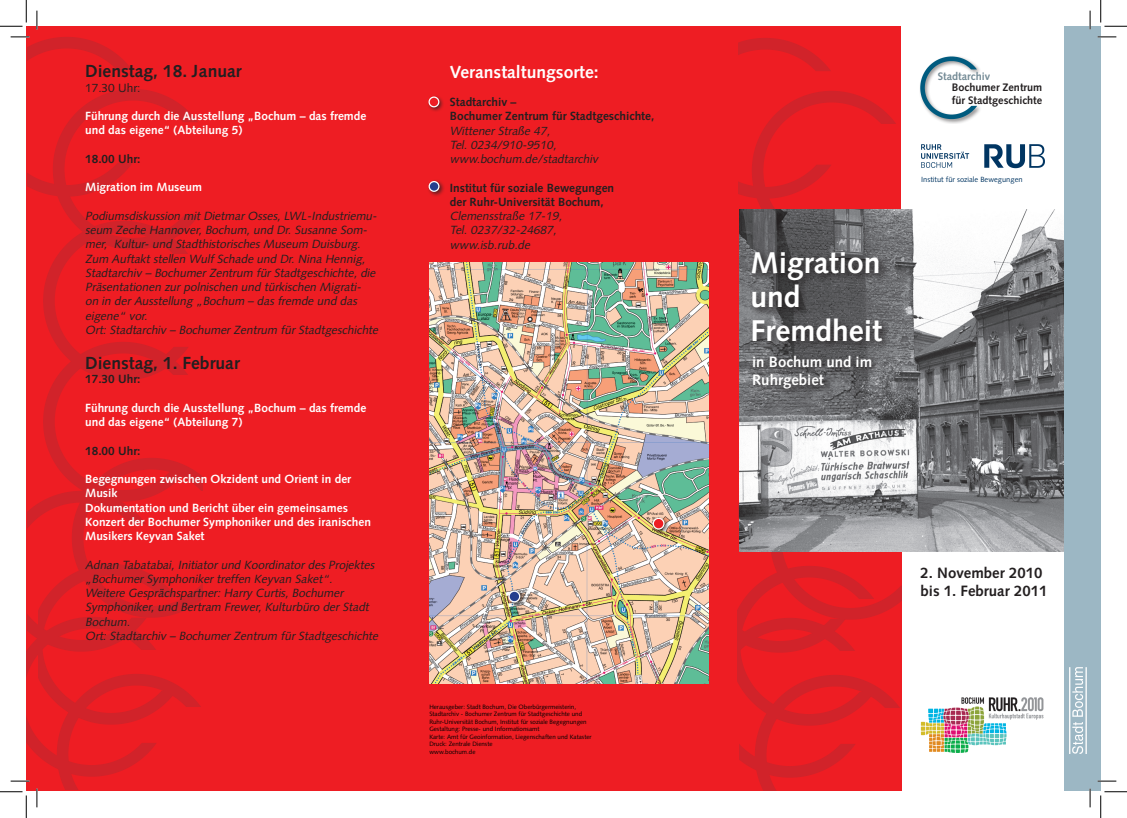
<style>
.page{position:relative;width:1127px;height:818px;background:#fff}
.page>*{position:absolute;margin:0;border:0;box-sizing:border-box;transform-origin:0 0}
.t1{font:700 30px "Syntax";color:#fff}
.t2{font:700 17.5px "Syntax";color:#231f20}
.t3{font:700 17.5px "Syntax";color:#fff}
.t4{font:700 15px "Syntax";color:#231f20}
.t5{font:700 15px/18px "Syntax";color:#fff}
.t6{font:italic 11.88px/14.2px "Syntax";color:#231f20}
.t7{font:700 11.88px/14.2px "Syntax";color:#fff}
.t8{font:700 11.88px "Syntax";color:#231f20}
.t9{font:11.88px "Syntax";color:#231f20}
.t10{font:700 10.88px "Syntax";color:#231f20}
.t11{font:700 10.88px "Syntax";color:#738a95}
.t12{font:7.5px "Syntax";color:#003562}
.BU{font:6.25px "Syntax";color:#000}
</style>
<div class="page">
<div style="left:26px;top:26px;width:712px;height:764px;background:#ee1d23"></div>
<img style="left:27px;top:36px;width:105px;height:159px">
<img style="left:48px;top:86px;width:150px;height:134px">
<img style="left:26px;top:650px;width:25px;height:115px">
<img style="left:183px;top:471px;width:20px;height:140px">
<img style="left:39px;top:576px;width:144px;height:150px">
<img style="left:51px;top:670px;width:150px;height:119px">
<img style="left:27px;top:502px;width:127px;height:151px">
<img style="left:43px;top:217px;width:152px;height:122px">
<img style="left:40px;top:339px;width:155px;height:165px">
<div style="left:426px;top:94px;width:18px;height:18px;background:#231f20;opacity:.71"></div>
<svg style="left:429px;top:97px;width:9px;height:10px"></svg>
<div style="left:428px;top:96px;width:11px;height:11px;border:1px solid #fff;border-radius:50%"></div>
<div style="left:426px;top:179px;width:18px;height:18px;background:#231f20;opacity:.71"></div>
<svg style="left:429px;top:182px;width:10px;height:9px"></svg>
<div style="left:428px;top:181px;width:11px;height:11px;border:1px solid #fff;border-radius:50%"></div>
<img style="left:429px;top:262px;width:279px;height:421px">
<div style="left:650px;top:515px;width:19px;height:19px;background:#231f20;opacity:.71"></div>
<div style="left:653px;top:518px;width:10px;height:11px;background:#ee1d23;border-radius:50%"></div>
<div style="left:652px;top:518px;width:12px;height:11px;border:1px solid #fff;border-radius:50%"></div>
<div style="left:506px;top:588px;width:19px;height:19px;background:#231f20;opacity:.71"></div>
<svg style="left:509px;top:591px;width:10px;height:11px"></svg>
<div style="left:508px;top:590px;width:12px;height:12px;border:1px solid #fff;border-radius:50%"></div>
<div style="left:737px;top:26px;width:164px;height:764px;background:#ee1d23"></div>
<img style="left:738px;top:38px;width:93px;height:158px">
<img style="left:746px;top:87px;width:157px;height:123px">
<img style="left:739px;top:744px;width:10px;height:22px">
<img style="left:852px;top:551px;width:49px;height:62px">
<img style="left:737px;top:562px;width:144px;height:137px">
<img style="left:749px;top:672px;width:153px;height:118px">
<img style="left:738px;top:551px;width:114px;height:104px">
<div style="left:917px;top:55px;width:64px;height:69px;background:#231f20;opacity:.5"></div>
<img style="left:917px;top:55px;width:62px;height:65px">
<img style="left:901px;top:134px;width:144px;height:44px">
<img style="left:738px;top:210px;width:325px;height:341px">
<div style="left:748px;top:249px;width:143px;height:101px;background:#231f20;opacity:.89"></div>
<div style="left:749px;top:353px;width:131px;height:45px;background:#231f20;opacity:.89"></div>
<img style="left:920px;top:697px;width:123px;height:56px">
<div style="left:1063px;top:26px;width:37px;height:764px;background:#9cb7c4"></div>
<img style="left:1069px;top:667px;width:17px;height:87px">
<svg style="left:11px;top:36px;width:18px;height:2px"></svg>
<svg style="left:1097px;top:36px;width:18px;height:2px"></svg>
<svg style="left:11px;top:780px;width:18px;height:2px"></svg>
<svg style="left:1097px;top:780px;width:18px;height:2px"></svg>
<svg style="left:36px;top:11px;width:2px;height:18px"></svg>
<svg style="left:36px;top:788px;width:2px;height:19px"></svg>
<svg style="left:1089px;top:11px;width:1px;height:18px"></svg>
<svg style="left:1088px;top:788px;width:2px;height:19px"></svg>
<svg style="left:0;top:0;width:27px;height:27px"></svg>
<svg style="left:0;top:791px;width:27px;height:27px"></svg>
<svg style="left:1100px;top:0;width:26px;height:27px"></svg>
<svg style="left:1100px;top:791px;width:26px;height:27px"></svg>
<p class="t2" style="left:85px;top:61px;width:158px">Dienstag, 18. Januar</p>
<p class="t9" style="left:85px;top:80px;width:57px">17.30 Uhr:</p>
<p class="t7" style="left:85px;top:109px;width:283px">Führung durch die Ausstellung „Bochum – das fremde und das eigene“ (Abteilung 5)</p>
<p class="t8" style="left:85px;top:152px;width:57px">18.00 Uhr:</p>
<p class="t7" style="left:85px;top:180px;width:118px">Migration im Museum</p>
<p class="t6" style="left:85px;top:209px;width:295px">Podiumsdiskussion mit Dietmar Osses, LWL-Industriemu&shy;seum Zeche Hannover, Bochum, und Dr. Susanne Som&shy;mer, Kultur- und Stadthistorisches Museum Duisburg.</p>
<p class="t6" style="left:85px;top:251px;width:294px">Zum Auftakt stellen Wulf Schade und Dr. Nina Hennig, Stadtarchiv – Bochumer Zentrum für Stadtgeschichte, die Präsentationen zur polnischen und türkischen Migrati&shy;on in der Ausstellung „Bochum – das fremde und das eigene“ vor.</p>
<p class="t6" style="left:85px;top:323px;width:297px">Ort: Stadtarchiv – Bochumer Zentrum für Stadtgeschichte</p>
<p class="t2" style="left:85px;top:353px;width:156px">Dienstag, 1. Februar</p>
<p class="t8" style="left:85px;top:372px;width:57px">17.30 Uhr:</p>
<p class="t7" style="left:85px;top:401px;width:283px">Führung durch die Ausstellung „Bochum – das fremde und das eigene“ (Abteilung 7)</p>
<p class="t8" style="left:85px;top:444px;width:57px">18.00 Uhr:</p>
<p class="t7" style="left:85px;top:472px;width:267px">Begegnungen zwischen Okzident und Orient in der<br>Musik</p>
<p class="t7" style="left:85px;top:500px;width:287px">Dokumentation und Bericht über ein gemeinsames<br>Konzert der Bochumer Symphoniker und des iranischen<br>Musikers Keyvan Saket</p>
<p class="t6" style="left:85px;top:557px;width:293px">Adnan Tabatabai, Initiator und Koordinator des Projektes „Bochumer Symphoniker treffen Keyvan Saket“.</p>
<p class="t6" style="left:85px;top:586px;width:288px">Weitere Gesprächspartner: Harry Curtis, Bochumer<br>Symphoniker, und Bertram Frewer, Kulturbüro der Stadt<br>Bochum.</p>
<p class="t6" style="left:85px;top:629px;width:297px">Ort: Stadtarchiv – Bochumer Zentrum für Stadtgeschichte</p>
<p class="t3" style="left:449px;top:62px;width:150px">Veranstaltungsorte:</p>
<p class="t8" style="left:449px;top:95px;width:68px">Stadtarchiv –</p>
<p class="t8" style="left:449px;top:109px;width:206px">Bochumer Zentrum für Stadtgeschichte,</p>
<p class="t6" style="left:449px;top:123px;width:104px">Wittener Straße 47,</p>
<p class="t6" style="left:449px;top:138px;width:110px">Tel. 0234/910-9510,</p>
<p class="t6" style="left:449px;top:152px;width:152px">www.bochum.de/stadtarchiv</p>
<p class="t8" style="left:449px;top:181px;width:166px">Institut für soziale Bewegungen</p>
<p class="t8" style="left:449px;top:195px;width:155px">der Ruhr-Universität Bochum,</p>
<p class="t6" style="left:449px;top:209px;width:116px">Clemensstraße 17-19,</p>
<p class="t6" style="left:449px;top:223px;width:110px">Tel. 0237/32-24687,</p>
<p class="t6" style="left:449px;top:237px;width:84px">www.isb.rub.de</p>
<p class="BU" style="left:429px;top:703px;width:148px">Herausgeber: Stadt Bochum, Die Oberbürgermeisterin,</p>
<p class="BU" style="left:429px;top:710px;width:154px">Stadtarchiv - Bochumer Zentrum für Stadtgeschichte und</p>
<p class="BU" style="left:429px;top:718px;width:159px">Ruhr-Universität Bochum, Institut für soziale Begegnungen</p>
<p class="BU" style="left:429px;top:725px;width:112px">Gestaltung: Presse- und Informationsamt</p>
<p class="BU" style="left:429px;top:733px;width:164px">Karte: Amt für Geoinformation, Liegenschaften und Kataster</p>
<p class="BU" style="left:429px;top:740px;width:65px">Druck: Zentrale Dienste</p>
<p class="BU" style="left:429px;top:748px;width:48px">www.bochum.de</p>
<p class="t1" style="left:750px;top:246px;width:132px">Migration</p>
<p class="t1" style="left:750px;top:279px;width:52px">und</p>
<p class="t1" style="left:750px;top:313px;width:133px">Fremdheit</p>
<p class="t5" style="left:752px;top:353px;width:122px">in Bochum und im<br>Ruhrgebiet</p>
<p class="t11" style="left:937px;top:70px;width:54px">Stadtarchiv</p>
<p class="t10" style="left:951px;top:81px;width:92px">Bochumer Zentrum</p>
<p class="t10" style="left:951px;top:94px;width:92px">für Stadtgeschichte</p>
<p class="t12" style="left:921px;top:175px;width:103px">Institut für soziale Bewegungen</p>
<p class="t4" style="left:920px;top:565px;width:123px">2. November 2010</p>
<p class="t4" style="left:920px;top:583px;width:128px">bis 1. Februar 2011</p>
</div>
